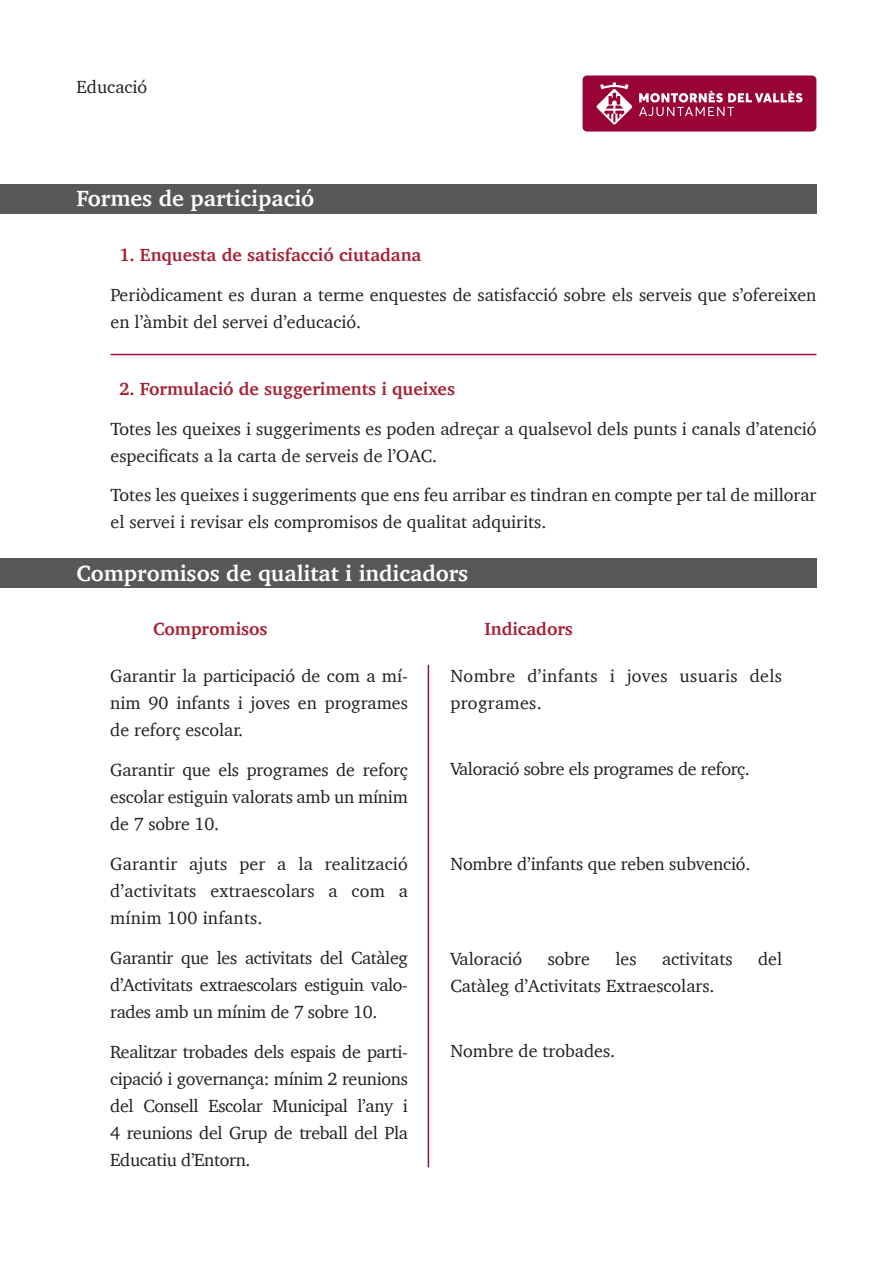
<style>
.page{position:relative;width:893px;height:1263px;background:#fff}
.page>*{position:absolute;margin:0;border:0;box-sizing:border-box;transform-origin:0 0}
.titulo{font:700 22.5px "Charter";color:#fff}
.texto_base{font:18px/27px "Charter";color:#231f20;text-align:justify}
.texto_base-2{font:700 18px "Charter";color:#a62035}
.texto_base-3{font:18px/27px "Charter";letter-spacing:.02em;color:#231f20}
.texto_base-4{font:18px "Charter";letter-spacing:-.02em;color:#231f20}
</style>
<div class="page">
<div style="left:0;top:184px;width:816px;height:30px;background:#57585a"></div>
<div style="left:583px;top:76px;width:233px;height:56px;background:#990438;border-radius:4px"></div>
<svg style="left:639px;top:91px;width:163px;height:25px"></svg>
<svg style="left:596px;top:82px;width:36px;height:43px"></svg>
<hr style="left:111px;top:354px;width:705px;height:1px;background:#9c0c35">
<div style="left:0;top:558px;width:816px;height:30px;background:#57585a"></div>
<hr style="left:428px;top:665px;width:1px;height:502px;background:#9c0c35">
<p class="texto_base" style="left:77px;top:73px;width:72px">Educació</p>
<p class="titulo" style="left:77px;top:179px;width:239px">Formes de participació</p>
<p class="texto_base-2" style="left:119px;top:240px;width:304px">1. Enquesta de satisfacció ciutadana</p>
<p class="texto_base" style="left:111px;top:281px;width:707px">Periòdicament es duran a terme enquestes de satisfacció sobre els serveis que s’ofereixen en l’àmbit del servei d’educació.</p>
<p class="texto_base-2" style="left:119px;top:373px;width:337px">2. Formulació de suggeriments i queixes</p>
<p class="texto_base" style="left:111px;top:415px;width:707px">Totes les queixes i suggeriments es poden adreçar a qualsevol dels punts i canals d’atenció especificats a la carta de serveis de l’OAC.</p>
<p class="texto_base" style="left:111px;top:481px;width:707px">Totes les queixes i suggeriments que ens feu arribar es tindran en compte per tal de millorar el servei i revisar els compromisos de qualitat adquirits.</p>
<p class="titulo" style="left:77px;top:554px;width:393px">Compromisos de qualitat i indicadors</p>
<p class="texto_base-2" style="left:153px;top:613px;width:116px">Compromisos</p>
<p class="texto_base-2" style="left:484px;top:613px;width:90px">Indicadors</p>
<p class="texto_base" style="left:110px;top:663px;width:299px">Garantir la participació de com a mí&shy;nim 90 infants i joves en programes de reforç escolar.</p>
<p class="texto_base" style="left:110px;top:756px;width:299px">Garantir que els programes de reforç escolar estiguin valorats amb un mínim de 7 sobre 10.</p>
<p class="texto_base" style="left:110px;top:850px;width:299px">Garantir ajuts per a la realització d’activitats extraescolars a com a mínim 100 infants.</p>
<p class="texto_base" style="left:110px;top:944px;width:299px">Garantir que les activitats del Catàleg d’Activitats extraescolars estiguin valo&shy;rades amb un mínim de 7 sobre 10.</p>
<p class="texto_base" style="left:110px;top:1038px;width:299px">Realitzar trobades dels espais de parti&shy;cipació i governança: mínim 2 reunions del Consell Escolar Municipal l’any i 4 reunions del Grup de treball del Pla Educatiu d’Entorn.</p>
<p class="texto_base-3" style="left:450px;top:663px;width:333px">Nombre d’infants i joves usuaris dels programes.</p>
<p class="texto_base-4" style="left:450px;top:753px;width:301px">Valoració sobre els programes de reforç.</p>
<p class="texto_base" style="left:450px;top:850px;width:302px">Nombre d’infants que reben subvenció.</p>
<p class="texto_base" style="left:450px;top:945px;width:73px">Valoració</p>
<p class="texto_base" style="left:548px;top:945px;width:44px">sobre</p>
<p class="texto_base" style="left:615px;top:945px;width:23px">les</p>
<p class="texto_base" style="left:662px;top:945px;width:72px">activitats</p>
<p class="texto_base" style="left:758px;top:945px;width:26px">del</p>
<p class="texto_base" style="left:450px;top:972px;width:266px">Catàleg d’Activitats Extraescolars.</p>
<p class="texto_base" style="left:450px;top:1037px;width:166px">Nombre de trobades.</p>
</div>
